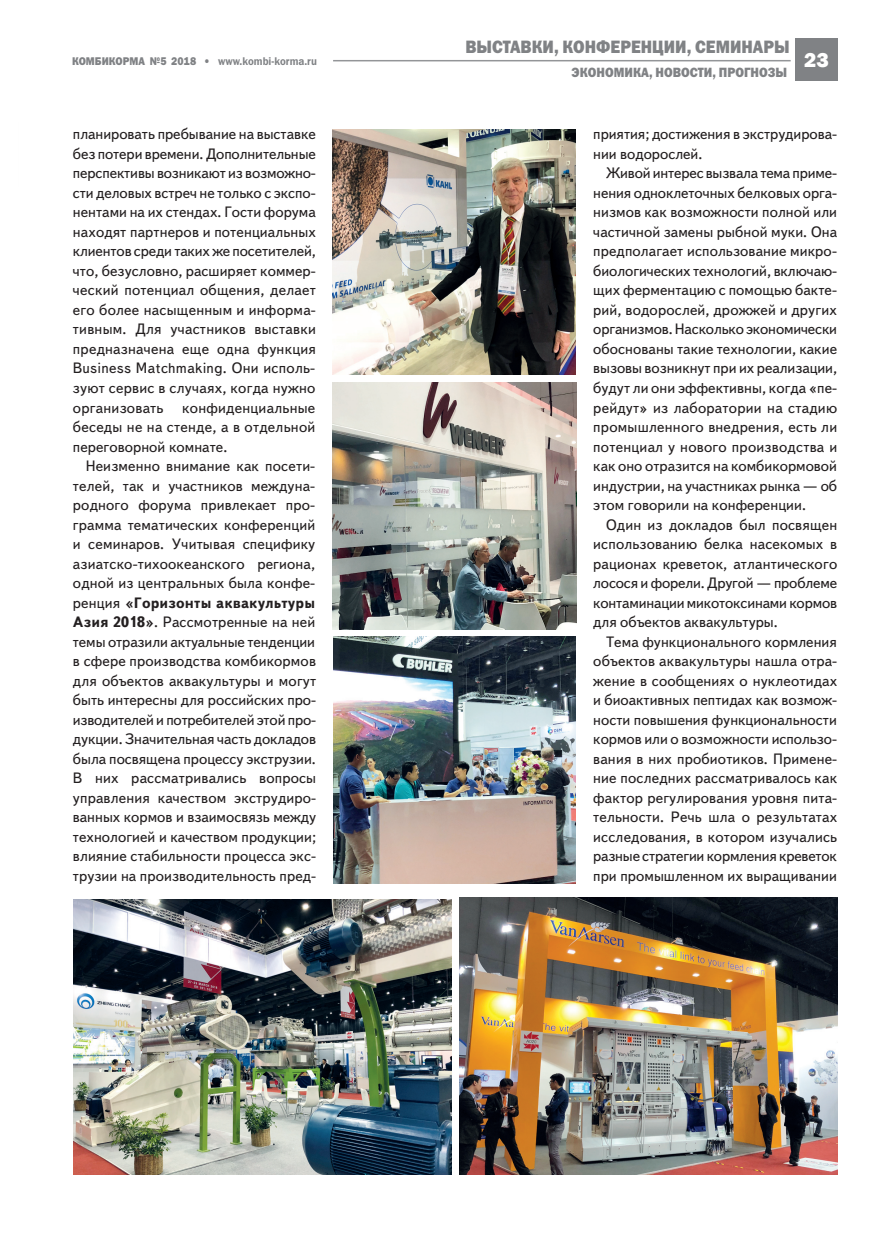
<style>
.page{position:relative;width:893px;height:1234px;background:#fff}
.page>*{position:absolute;margin:0;border:0;box-sizing:border-box;transform-origin:0 0}
.t1{font:800 21px "Franklin Gothic";color:#fff}
.Zagolovok{font:18px "Franklin Gothic Heavy C";color:#808285;scale:.9 1}
.Osnovnoy_text-10-13{font:15px/19.5px "Text Book C";letter-spacing:.005em;color:#231f20;text-align:justify}
.Zagolovok-2{font:13.5px "Franklin Gothic Heavy C";color:#808285;scale:.9 1}
.Zagolovok-3{font:11.25px "Franklin Gothic Demi C";color:#808285;scale:.9 1}
.Zagolovok-4{font:11.25px "Franklin Gothic Heavy C";color:#808285;scale:.9 1}
.s1{font-family:"Franklin Gothic Heavy C"}
.s2{font-weight:700}
</style>
<div class="page">
<div style="left:795px;top:39px;width:43px;height:42px;background:#808285"></div>
<hr style="left:333px;top:60px;width:458px;height:1px;background:#939598">
<img style="left:333px;top:636px;width:243px;height:247px">
<img style="left:333px;top:129px;width:243px;height:245px">
<img style="left:459px;top:897px;width:379px;height:277px">
<img style="left:332px;top:382px;width:244px;height:247px">
<img style="left:73px;top:899px;width:378px;height:275px">
<p class="Zagolovok" style="left:465px;top:37px;width:362px">выставки, конференции, семинары</p>
<p class="Zagolovok-4" style="left:72px;top:54px;width:10px">КОМ</p>
<p class="Zagolovok-4" style="left:95px;top:54px;width:17px">БИКОРМА</p>
<p class="Zagolovok-3" style="left:150px;top:54px;width:187px"><span class="s1">№5 2018 •</span> www.kombi-korma.ru</p>
<p class="t1" style="left:804px;top:47px;width:26px">23</p>
<p class="Zagolovok-2" style="left:572px;top:64px;width:241px">экономика, новости, прогнозы</p>
<p class="Osnovnoy_text-10-13" style="left:73px;top:125px;width:245px">планировать пребывание на выставке без потери времени. Дополнительные перспективы возникают из возможно&shy;сти деловых встреч не только с экспо&shy;нентами на их стендах. Гости форума находят партнеров и потенциальных клиентов среди таких же посетителей, что, безусловно, расширяет коммер&shy;ческий потенциал общения, делает его более насыщенным и информа&shy;тивным. Для участников выставки предназначена еще одна функция Business Matchmaking. Они исполь&shy;зуют сервис в случаях, когда нужно организовать конфиденциальные беседы не на стенде, а в отдельной переговорной комнате.</p>
<p class="Osnovnoy_text-10-13" style="left:73px;top:456px;width:245px;text-indent:13px">Неизменно внимание как посети&shy;телей, так и участников междуна&shy;родного форума привлекает про&shy;грамма тематических конференций и семинаров. Учитывая специфику азиатско-тихоокеанского региона, одной из центральных была конфе&shy;ренция <span class="s2">«Горизонты аквакультуры Азия 2018»</span>. Рассмотренные на ней темы отразили актуальные тенденции в сфере производства комбикормов для объектов аквакультуры и могут быть интересны для российских про&shy;изводителей и потребителей этой про&shy;дукции. Значительная часть докладов была посвящена процессу экструзии.<br>В них рассматривались вопросы управления качеством экструдиро&shy;ванных кормов и взаимосвязь между технологией и качеством продукции; влияние стабильности процесса экс&shy;трузии на производительность пред-</p>
<p class="Osnovnoy_text-10-13" style="left:593px;top:125px;width:245px">приятия; достижения в экструдирова&shy;нии водорослей.</p>
<p class="Osnovnoy_text-10-13" style="left:593px;top:164px;width:245px;text-indent:13px">Живой интерес вызвала тема приме&shy;нения одноклеточных белковых орга&shy;низмов как возможности полной или частичной замены рыбной муки. Она предполагает использование микро&shy;биологических технологий, включаю&shy;щих ферментацию с помощью бакте&shy;рий, водорослей, дрожжей и других организмов. Насколько экономически обоснованы такие технологии, какие вызовы возникнут при их реализации, будут ли они эффективны, когда «пе&shy;рейдут» из лаборатории на стадию промышленного внедрения, есть ли потенциал у нового производства и как оно отразится на комбикормовой индустрии, на участниках рынка — об этом говорили на конференции.</p>
<p class="Osnovnoy_text-10-13" style="left:593px;top:515px;width:245px;text-indent:13px">Один из докладов был посвящен использованию белка насекомых в рационах креветок, атлантического лосося и форели. Другой — проблеме контаминации микотоксинами кормов для объектов аквакультуры.</p>
<p class="Osnovnoy_text-10-13" style="left:593px;top:632px;width:245px;text-indent:13px">Тема функционального кормления объектов аквакультуры нашла отра&shy;жение в сообщениях о нуклеотидах и биоактивных пептидах как возмож&shy;ности повышения функциональности кормов или о возможности использо&shy;вания в них пробиотиков. Примене&shy;ние последних рассматривалось как фактор регулирования уровня пита&shy;тельности. Речь шла о результатах исследования, в котором изучались разные стратегии кормления креветок при промышленном их выращивании</p>
</div>
